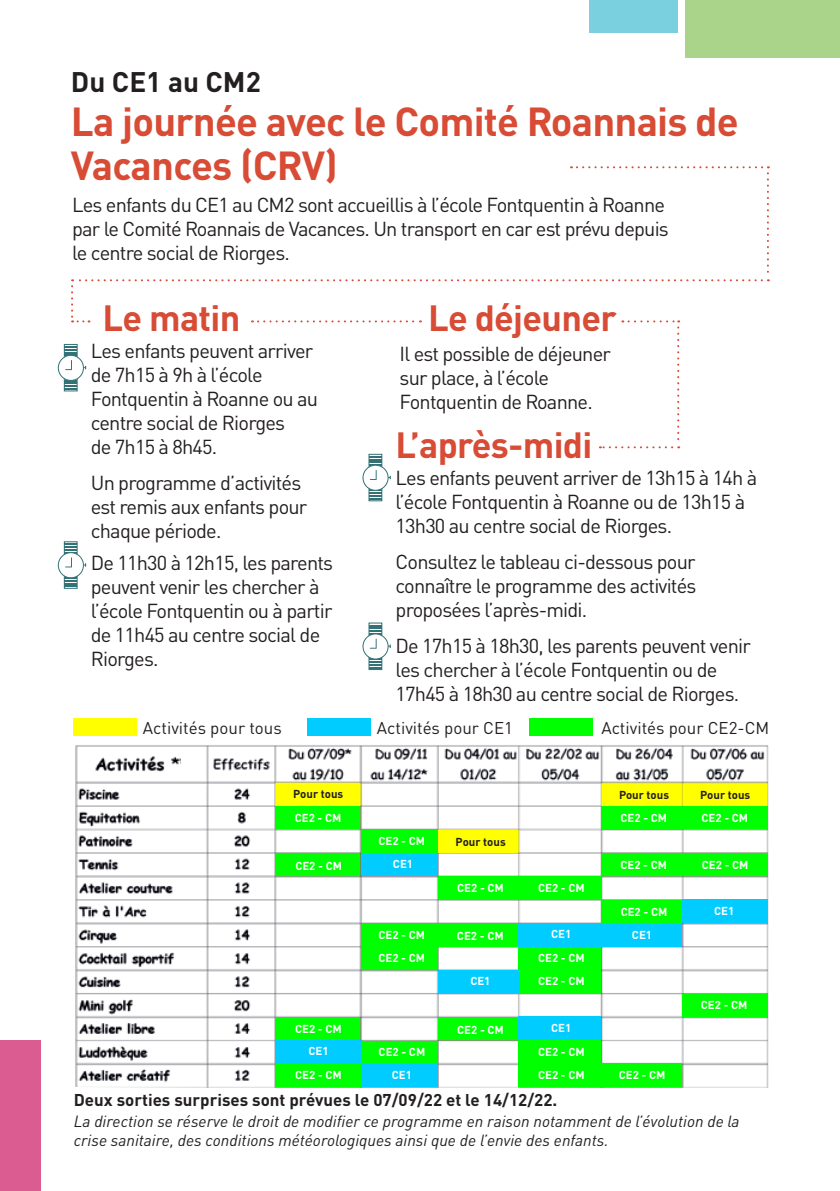
<style>
.page{position:relative;width:840px;height:1191px;background:#fff}
.page>*{position:absolute;margin:0;border:0;box-sizing:border-box;transform-origin:0 0}
.t1{font:700 40px/44px "DIN Pro";letter-spacing:-.02em;color:#d84b35}
.t2{font:700 36px "DIN Pro";letter-spacing:-.02em;color:#d84b35}
.t3{font:700 28px "DIN Pro";color:#231f20}
.t4{font:20px/24px "DIN Pro";letter-spacing:-.04em;color:#231f20}
.t5{font:700 16.8px "DIN Pro";color:#231f20}
.t6{font:16.8px "DIN Pro";color:#231f20}
.t7{font:italic 16px/18.6px "DIN Pro";color:#231f20}
.t8{font:700 11.4px "DIN Pro";color:#fff}
.t9{font:700 11.4px "DIN Pro";color:#231f20}
</style>
<div class="page">
<svg style="left:58px;top:355px;width:25px;height:25px"></svg>
<div style="left:58px;top:355px;width:26px;height:26px;border:1px solid #327176;border-radius:50%"></div>
<svg style="left:64px;top:166px;width:704px;height:282px"></svg>
<svg style="left:64px;top:541px;width:13px;height:47px"></svg>
<svg style="left:64px;top:577px;width:13px;height:10px"></svg>
<div style="left:58px;top:552px;width:25px;height:26px;background:#fff;border-radius:50%"></div>
<div style="left:58px;top:552px;width:26px;height:26px;border:1px solid #327176;border-radius:50%"></div>
<svg style="left:64px;top:543px;width:13px;height:24px"></svg>
<div style="left:368px;top:622px;width:14px;height:48px;background:#fff;border:1px solid #327176"></div>
<svg style="left:368px;top:658px;width:13px;height:10px"></svg>
<div style="left:363px;top:634px;width:25px;height:25px;background:#fff;border-radius:50%"></div>
<div style="left:362px;top:633px;width:26px;height:26px;border:1px solid #327176;border-radius:50%"></div>
<svg style="left:369px;top:625px;width:12px;height:23px"></svg>
<div style="left:368px;top:454px;width:14px;height:47px;background:#407b7f;border:1px solid #327176"></div>
<svg style="left:368px;top:490px;width:13px;height:9px"></svg>
<div style="left:363px;top:465px;width:25px;height:25px;background:#fff;border-radius:50%"></div>
<div style="left:362px;top:465px;width:26px;height:25px;border:1px solid #327176;border-radius:50%"></div>
<svg style="left:369px;top:456px;width:12px;height:24px"></svg>
<img style="left:75px;top:745px;width:692px;height:342px">
<div style="left:73px;top:718px;width:64px;height:17px;background:#ff0"></div>
<div style="left:307px;top:718px;width:63px;height:17px;background:#0cf"></div>
<div style="left:529px;top:718px;width:63px;height:17px;background:#00ff01"></div>
<div style="left:684px;top:0;width:155px;height:57px;background:#aad489"></div>
<div style="left:0;top:1040px;width:41px;height:151px;background:#db5c90"></div>
<div style="left:588px;top:0;width:89px;height:33px;background:#7bd0df"></div>
<div style="left:275px;top:783px;width:85px;height:23px;background:#ff0"></div>
<div style="left:437px;top:829px;width:81px;height:24px;background:#ff0"></div>
<div style="left:601px;top:783px;width:80px;height:23px;background:#ff0"></div>
<div style="left:682px;top:783px;width:85px;height:23px;background:#ff0"></div>
<div style="left:275px;top:806px;width:85px;height:23px;background:#00ff01"></div>
<div style="left:360px;top:829px;width:77px;height:24px;background:#00ff01"></div>
<div style="left:360px;top:923px;width:77px;height:23px;background:#00ff01"></div>
<div style="left:360px;top:947px;width:77px;height:22px;background:#00ff01"></div>
<div style="left:360px;top:1040px;width:77px;height:23px;background:#00ff01"></div>
<div style="left:438px;top:876px;width:80px;height:23px;background:#00ff01"></div>
<div style="left:518px;top:876px;width:83px;height:23px;background:#00ff01"></div>
<div style="left:518px;top:947px;width:82px;height:22px;background:#00ff01"></div>
<div style="left:518px;top:970px;width:82px;height:23px;background:#00ff01"></div>
<div style="left:518px;top:1040px;width:82px;height:23px;background:#00ff01"></div>
<div style="left:518px;top:1063px;width:82px;height:24px;background:#00ff01"></div>
<div style="left:601px;top:1063px;width:80px;height:24px;background:#00ff01"></div>
<div style="left:682px;top:993px;width:85px;height:23px;background:#00ff01"></div>
<div style="left:601px;top:806px;width:80px;height:23px;background:#00ff01"></div>
<div style="left:601px;top:853px;width:80px;height:23px;background:#00ff01"></div>
<div style="left:682px;top:853px;width:85px;height:23px;background:#00ff01"></div>
<div style="left:682px;top:806px;width:84px;height:23px;background:#00ff01"></div>
<div style="left:601px;top:900px;width:80px;height:23px;background:#00ff01"></div>
<div style="left:437px;top:923px;width:81px;height:23px;background:#00ff01"></div>
<div style="left:438px;top:1017px;width:80px;height:23px;background:#00ff01"></div>
<div style="left:275px;top:853px;width:85px;height:23px;background:#00ff01"></div>
<div style="left:275px;top:1017px;width:85px;height:23px;background:#00ff01"></div>
<div style="left:275px;top:1063px;width:85px;height:24px;background:#00ff01"></div>
<div style="left:275px;top:1040px;width:85px;height:23px;background:#0cf"></div>
<div style="left:360px;top:1063px;width:77px;height:24px;background:#0cf"></div>
<div style="left:360px;top:853px;width:77px;height:23px;background:#0cf"></div>
<div style="left:438px;top:970px;width:80px;height:23px;background:#0cf"></div>
<div style="left:518px;top:923px;width:82px;height:23px;background:#0cf"></div>
<div style="left:601px;top:923px;width:80px;height:23px;background:#0cf"></div>
<div style="left:682px;top:900px;width:85px;height:23px;background:#0cf"></div>
<div style="left:518px;top:1016px;width:82px;height:24px;background:#0cf"></div>
<div style="left:181px;top:752px;width:19px;height:16px;background:#fff"></div>
<p class="t3" style="left:71px;top:58px;width:191px">Du CE1 au CM2</p>
<p class="t1" style="left:71px;top:95px;width:669px">La journée avec le Comité Roannais de<br>Vacances (CRV)</p>
<p class="t4" style="left:72px;top:191px;width:598px">Les enfants du CE1 au CM2 sont accueillis à l’école Fontquentin à Roanne par le Comité Roannais de Vacances. Un transport en car est prévu depuis le centre social de Riorges.</p>
<p class="t2" style="left:102px;top:288px;width:139px">Le matin</p>
<p class="t2" style="left:428px;top:288px;width:190px">Le déjeuner</p>
<p class="t4" style="left:91px;top:337px;width:229px">Les enfants peuvent arriver de 7h15 à 9h à l’école<br>Fontquentin à Roanne ou au centre social de Riorges</p>
<p class="t4" style="left:91px;top:433px;width:128px">de 7h15 à 8h45.</p>
<p class="t4" style="left:91px;top:469px;width:218px">Un programme d’activités est remis aux enfants pour chaque période.</p>
<p class="t4" style="left:91px;top:549px;width:244px">De 11h30 à 12h15, les parents peuvent venir les chercher à l’école Fontquentin ou à partir de 11h45 au centre social de<br>Riorges.</p>
<p class="t4" style="left:399px;top:340px;width:213px">Il est possible de déjeuner sur place, à l’école<br>Fontquentin de Roanne.</p>
<p class="t2" style="left:395px;top:415px;width:198px">L’après-midi</p>
<p class="t4" style="left:395px;top:463px;width:363px">Les enfants peuvent arriver de 13h15 à 14h à l’école Fontquentin à Roanne ou de 13h15 à<br>13h30 au centre social de Riorges.</p>
<p class="t4" style="left:395px;top:547px;width:302px;text-align:justify">Consultez le tableau ci-dessous pour connaître le programme des activités proposées l’après-midi.</p>
<p class="t4" style="left:395px;top:631px;width:356px">De 17h15 à 18h30, les parents peuvent venir les chercher à l’école Fontquentin ou de<br>17h45 à 18h30 au centre social de Riorges.</p>
<p class="t6" style="left:143px;top:714px;width:140px">Activités pour tous</p>
<p class="t6" style="left:376px;top:714px;width:138px">Activités pour CE1</p>
<p class="t6" style="left:601px;top:714px;width:169px">Activités pour CE2-CM</p>
<p class="t9" style="left:293px;top:784px;width:52px">Pour tous</p>
<p class="t9" style="left:618px;top:785px;width:52px">Pour tous</p>
<p class="t9" style="left:699px;top:785px;width:52px">Pour tous</p>
<p class="t8" style="left:294px;top:808px;width:48px">CE2 - CM</p>
<p class="t8" style="left:295px;top:856px;width:48px">CE2 - CM</p>
<p class="t8" style="left:378px;top:831px;width:48px">CE2 - CM</p>
<p class="t8" style="left:393px;top:854px;width:22px">CE1</p>
<p class="t9" style="left:455px;top:832px;width:52px">Pour tous</p>
<p class="t8" style="left:620px;top:808px;width:48px">CE2 - CM</p>
<p class="t8" style="left:620px;top:855px;width:48px">CE2 - CM</p>
<p class="t8" style="left:701px;top:855px;width:48px">CE2 - CM</p>
<p class="t8" style="left:701px;top:808px;width:48px">CE2 - CM</p>
<p class="t8" style="left:457px;top:878px;width:48px">CE2 - CM</p>
<p class="t8" style="left:537px;top:878px;width:48px">CE2 - CM</p>
<p class="t8" style="left:620px;top:902px;width:48px">CE2 - CM</p>
<p class="t8" style="left:713px;top:901px;width:22px">CE1</p>
<p class="t8" style="left:378px;top:925px;width:48px">CE2 - CM</p>
<p class="t8" style="left:378px;top:948px;width:48px">CE2 - CM</p>
<p class="t8" style="left:456px;top:926px;width:48px">CE2 - CM</p>
<p class="t8" style="left:470px;top:971px;width:22px">CE1</p>
<p class="t8" style="left:550px;top:925px;width:22px">CE1</p>
<p class="t8" style="left:631px;top:925px;width:22px">CE1</p>
<p class="t8" style="left:537px;top:948px;width:48px">CE2 - CM</p>
<p class="t8" style="left:537px;top:971px;width:48px">CE2 - CM</p>
<p class="t8" style="left:700px;top:995px;width:48px">CE2 - CM</p>
<p class="t8" style="left:295px;top:1019px;width:48px">CE2 - CM</p>
<p class="t8" style="left:295px;top:1065px;width:48px">CE2 - CM</p>
<p class="t8" style="left:308px;top:1041px;width:22px">CE1</p>
<p class="t8" style="left:378px;top:1042px;width:48px">CE2 - CM</p>
<p class="t8" style="left:391px;top:1065px;width:22px">CE1</p>
<p class="t8" style="left:457px;top:1020px;width:48px">CE2 - CM</p>
<p class="t8" style="left:550px;top:1018px;width:22px">CE1</p>
<p class="t8" style="left:537px;top:1042px;width:48px">CE2 - CM</p>
<p class="t8" style="left:537px;top:1065px;width:48px">CE2 - CM</p>
<p class="t8" style="left:618px;top:1065px;width:48px">CE2 - CM</p>
<p class="t5" style="left:74px;top:1085px;width:485px">Deux sorties surprises sont prévues le 07/09/22 et le 14/12/22.</p>
<p class="t7" style="left:74px;top:1110px;width:667px">La direction se réserve le droit de modifier ce programme en raison notamment de l’évolution de la crise sanitaire, des conditions météorologiques ainsi que de l’envie des enfants.</p>
</div>
